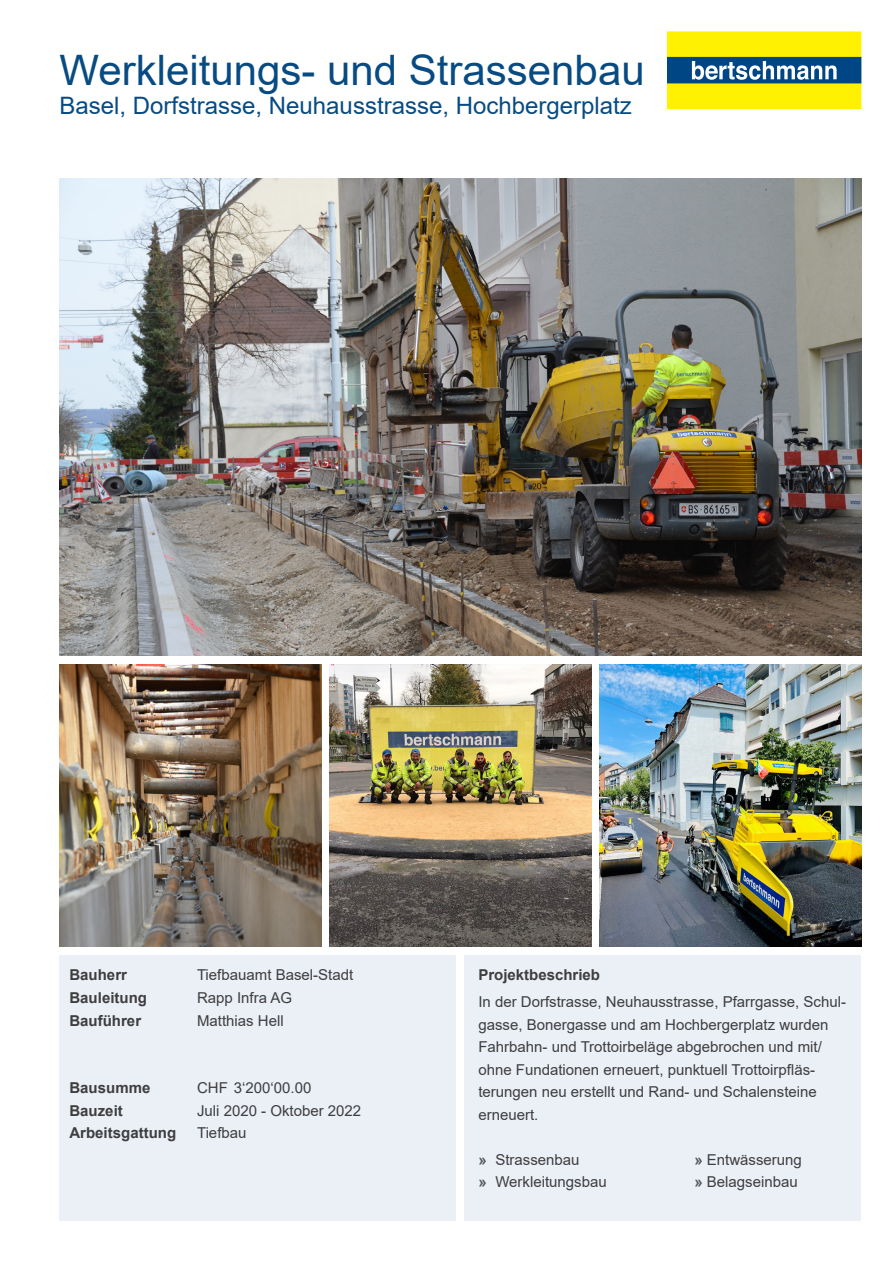
<style>
.page{position:relative;width:893px;height:1263px;background:#fff}
.page>*{position:absolute;margin:0;border:0;box-sizing:border-box;transform-origin:0 0}
.t1{font:42px "Arial";color:#084b82}
.t2{font:24px "Arial";color:#084b82}
.t3{font:15px/22.5px "Arial";color:#3e3e3f}
.t4{font:700 15px "Arial";color:#3e3e3f}
.s1{font-weight:700;color:#57585a}
</style>
<div class="page">
<div style="left:667px;top:83px;width:194px;height:25px;background:#fff101"></div>
<div style="left:667px;top:83px;width:194px;height:25px;border:1px solid #fff101"></div>
<div style="left:667px;top:32px;width:194px;height:25px;background:#fff101"></div>
<div style="left:667px;top:32px;width:194px;height:26px;border:1px solid #fff101"></div>
<div style="left:667px;top:57px;width:194px;height:26px;background:#004684"></div>
<svg style="left:692px;top:61px;width:145px;height:19px"></svg>
<div style="left:60px;top:955px;width:396px;height:265px;background:#ebeff6"></div>
<div style="left:465px;top:955px;width:396px;height:265px;background:#ebeff6"></div>
<img style="left:600px;top:664px;width:261px;height:282px">
<img style="left:330px;top:664px;width:261px;height:282px">
<img style="left:60px;top:664px;width:261px;height:282px">
<img style="left:60px;top:179px;width:801px;height:477px">
<p class="t1" style="left:60px;top:42px;width:587px">Werkleitungs- und Strassenbau</p>
<p class="t2" style="left:60px;top:89px;width:574px">Basel, Dorfstrasse, Neuhausstrasse, Hochbergerplatz</p>
<p class="t4" style="left:69px;top:965px;width:59px">Bauherr</p>
<p class="t4" style="left:69px;top:987px;width:79px">Bauleitung</p>
<p class="t4" style="left:69px;top:1010px;width:73px">Bauführer</p>
<p class="t4" style="left:69px;top:1077px;width:82px">Bausumme</p>
<p class="t4" style="left:69px;top:1100px;width:55px">Bauzeit</p>
<p class="t3" style="left:197px;top:964px;width:158px">Tiefbauamt Basel-Stadt<br>Rapp Infra AG<br>Matthias Hell</p>
<p class="t3" style="left:197px;top:1076px;width:166px">CHF 3‘200‘00.00<br>Juli 2020 - Oktober 2022</p>
<p class="t4" style="left:69px;top:1122px;width:108px">Arbeitsgattung</p>
<p class="t3" style="left:197px;top:1121px;width:51px">Tiefbau</p>
<p class="t4" style="left:478px;top:965px;width:123px">Projektbeschrieb</p>
<p class="t3" style="left:478px;top:991px;width:369px">In der Dorfstrasse, Neuhausstrasse, Pfarrgasse, Schul&shy;gasse, Bonergasse und am Hochbergerplatz wurden Fahrbahn- und Trottoirbeläge abgebrochen und mit/ ohne Fundationen erneuert, punktuell Trottoirpfläs&shy;terungen neu erstellt und Rand- und Schalensteine erneuert.</p>
<p class="t3" style="left:478px;top:1148px;width:103px"><span class="s1">»</span> Strassenbau</p>
<p class="t3" style="left:694px;top:1148px;width:109px"><span class="s1">»</span> Entwässerung</p>
<p class="t3" style="left:478px;top:1171px;width:130px"><span class="s1">»</span> Werkleitungsbau</p>
<p class="t3" style="left:694px;top:1171px;width:105px"><span class="s1">»</span> Belagseinbau</p>
</div>
